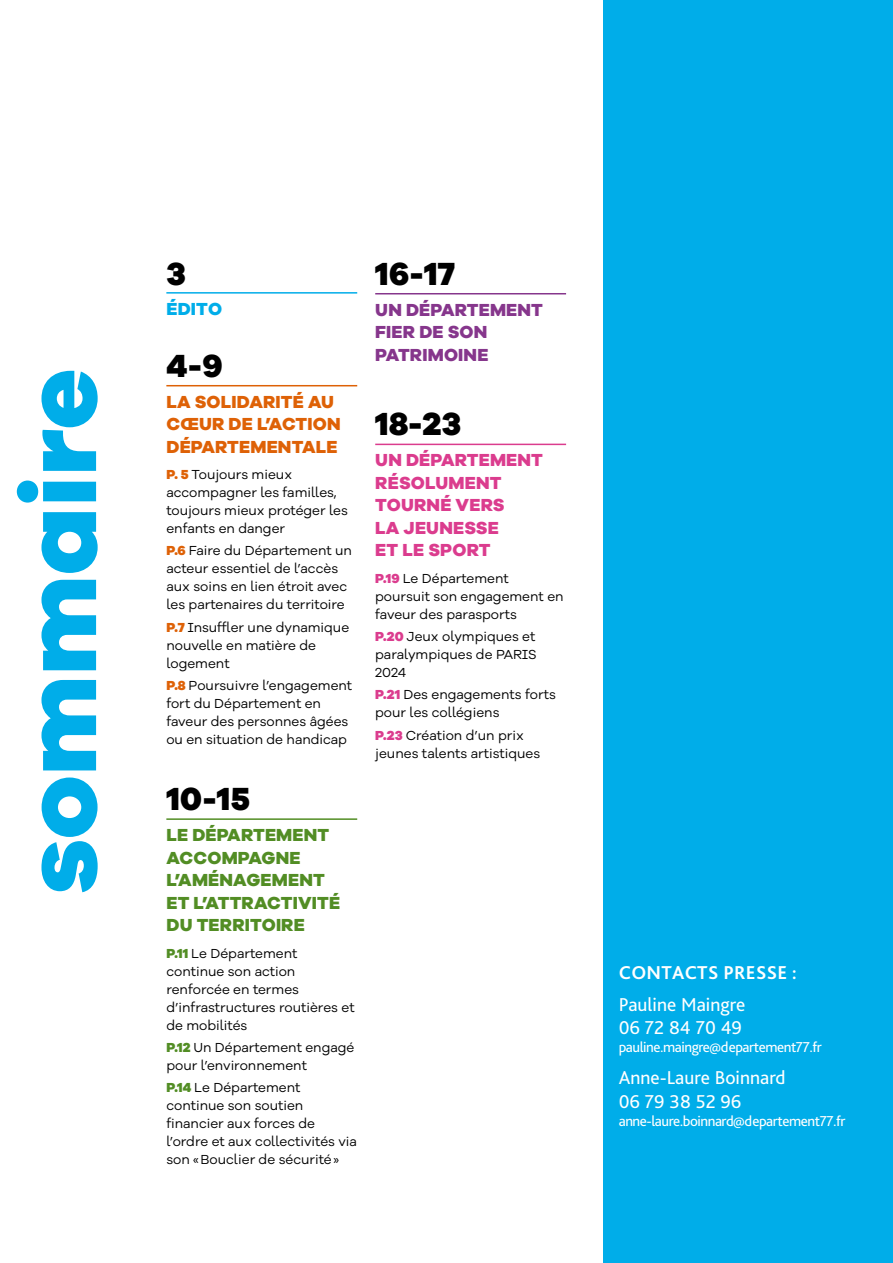
<style>
.page{position:relative;width:893px;height:1263px;background:#fff}
.page>*{position:absolute;margin:0;border:0;box-sizing:border-box;transform-origin:0 0}
.t1{font:800 105px "Galano Grotesque";color:#00ade9}
.t2{font:800 33px "Galano Grotesque";color:#000}
.t3{font:19.5px/23.4px "Bliss Pro";color:#fff}
.t4{font:700 19.5px "Bliss Pro";letter-spacing:.015em;color:#fff}
.t5{font:800 18px/22.5px "Galano Grotesque";letter-spacing:.01em;color:#528d24}
.t6{font:800 18px/22.5px "Galano Grotesque";letter-spacing:.01em;color:#db3c8e}
.t7{font:800 18px/22.5px "Galano Grotesque";letter-spacing:.01em;color:#de6106}
.t8{font:800 18px/22.5px "Galano Grotesque";letter-spacing:.01em;color:#86368c}
.t9{font:800 18px "Galano Grotesque";letter-spacing:.01em;color:#00ade9}
.t10{font:15px "Bliss Pro";letter-spacing:-.03em;color:#fff}
.t11{font:13.5px/18px "Galano Grotesque Alt";color:#000}
.s1{font-weight:800;color:#de6106}
.s2{font-weight:800;color:#528d24}
.s3{font-weight:800;color:#db3c8e}
</style>
<div class="page">
<div style="left:603px;top:0;width:290px;height:1263px;background:#00ade9"></div>
<hr style="left:166px;top:292px;width:191px;height:2px;background:#00ade9">
<hr style="left:166px;top:385px;width:191px;height:1px;background:#de6106">
<hr style="left:166px;top:818px;width:191px;height:2px;background:#528d24">
<hr style="left:375px;top:293px;width:191px;height:1px;background:#86368c">
<hr style="left:375px;top:444px;width:191px;height:1px;background:#db3c8e">
<h1 class="t1" style="left:-5px;top:894px;width:527px;rotate:-90deg">sommaire</h1>
<h2 class="t2" style="left:166px;top:253px;width:21px">3</h2>
<h3 class="t9" style="left:166px;top:297px;width:57px">ÉDITO</h3>
<h2 class="t2" style="left:166px;top:345px;width:58px">4-9</h2>
<h3 class="t7" style="left:166px;top:390px;width:176px">LA SOLIDARITÉ AU<br>CŒUR DE L’ACTION<br>DÉPARTEMENTALE</h3>
<p class="t11" style="left:166px;top:465px;width:183px"><span class="s1">P. 5</span> Toujours mieux accompagner les familles, toujours mieux protéger les enfants en danger</p>
<p class="t11" style="left:166px;top:541px;width:187px"><span class="s1">P.6</span> Faire du Département un acteur essentiel de l’accès aux soins en lien étroit avec les partenaires du territoire</p>
<p class="t11" style="left:166px;top:618px;width:184px"><span class="s1">P.7</span> Insuffler une dynamique nouvelle en matière de logement</p>
<p class="t11" style="left:166px;top:676px;width:187px"><span class="s1">P.8</span> Poursuivre l’engagement fort du Département en faveur des personnes âgées ou en situation de handicap</p>
<h2 class="t2" style="left:166px;top:778px;width:85px">10-15</h2>
<h3 class="t5" style="left:166px;top:823px;width:175px">LE DÉPARTEMENT<br>ACCOMPAGNE<br>L’AMÉNAGEMENT<br>ET L’ATTRACTIVITÉ<br>DU TERRITOIRE</h3>
<p class="t11" style="left:166px;top:944px;width:190px"><span class="s2">P.11</span> Le Département continue son action renforcée en termes d’infrastructures routières et de mobilités</p>
<p class="t11" style="left:166px;top:1038px;width:190px"><span class="s2">P.12</span> Un Département engagé pour l’environnement</p>
<p class="t11" style="left:166px;top:1078px;width:192px"><span class="s2">P.14</span> Le Département continue son soutien financier aux forces de l’ordre et aux collectivités via son «Bouclier de sécurité»</p>
<h2 class="t2" style="left:375px;top:253px;width:82px">16-17</h2>
<h3 class="t8" style="left:375px;top:298px;width:169px">UN DÉPARTEMENT<br>FIER DE SON<br>PATRIMOINE</h3>
<h2 class="t2" style="left:375px;top:403px;width:87px">18-23</h2>
<h3 class="t6" style="left:375px;top:448px;width:169px">UN DÉPARTEMENT<br>RÉSOLUMENT<br>TOURNÉ VERS<br>LA JEUNESSE<br>ET LE SPORT</h3>
<p class="t11" style="left:375px;top:569px;width:190px"><span class="s3">P.19</span> Le Département poursuit son engagement en faveur des parasports</p>
<p class="t11" style="left:375px;top:627px;width:163px;text-align:justify"><span class="s3">P.20</span> Jeux olympiques et paralympiques de PARIS 2024</p>
<p class="t11" style="left:375px;top:685px;width:182px"><span class="s3">P.21</span> Des engagements forts pour les collégiens</p>
<p class="t11" style="left:375px;top:726px;width:166px"><span class="s3">P.23</span> Création d’un prix jeunes talents artistiques</p>
<h3 class="t4" style="left:619px;top:960px;width:180px">CONTACTS PRESSE :</h3>
<h3 class="t3" style="left:619px;top:992px;width:128px">Pauline Maingre<br>06 72 84 70 49</h3>
<p class="t10" style="left:619px;top:1038px;width:205px">pauline.maingre@departement77.fr</p>
<h3 class="t3" style="left:619px;top:1066px;width:168px">Anne-Laure Boinnard<br>06 79 38 52 96</h3>
<p class="t10" style="left:619px;top:1111px;width:228px">anne-laure.boinnard@departement77.fr</p>
</div>
